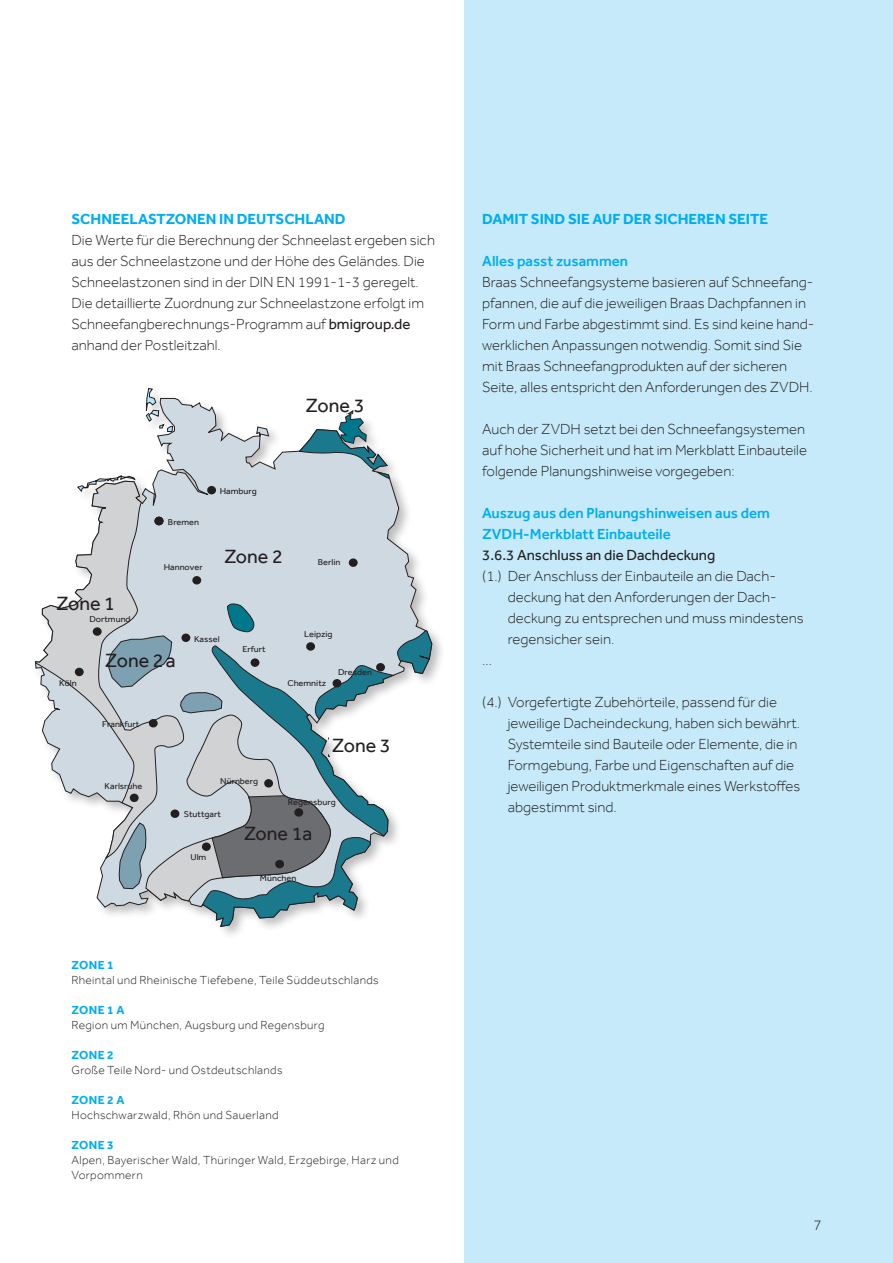
<style>
.page{position:relative;width:893px;height:1263px;background:#fff}
.page>*{position:absolute;margin:0;border:0;box-sizing:border-box;transform-origin:0 0}
.t1{font:19.65px "Effra";color:#231f20}
.t2{font:300 15px/21px "Effra";color:#231f20}
.t3{font:500 15px/21px "Effra";color:#00aeef}
.t4{font:700 15px "Effra";color:#00aeef}
.t5{font:15px "Effra";color:#231f20}
.t6{font:300 12px/15px "Effra";letter-spacing:.03em;color:#231f20}
.t7{font:700 12px "Effra";letter-spacing:.03em;color:#00aeef}
.t8{font:8.7px "Effra";color:#231f20;scale:1.05 1}
.s1{font-weight:400}
</style>
<div class="page">
<div style="left:464px;top:0;width:429px;height:1263px;background:#c6eafa"></div>
<svg style="left:96px;top:398px;width:275px;height:517px"></svg>
<svg style="left:200px;top:429px;width:232px;height:498px"></svg>
<svg style="left:35px;top:481px;width:151px;height:379px"></svg>
<div style="left:154px;top:517px;width:10px;height:8px;background:#353335;border-radius:50%"></div>
<svg style="left:146px;top:388px;width:27px;height:44px"></svg>
<svg style="left:77px;top:475px;width:59px;height:17px"></svg>
<div style="left:349px;top:558px;width:9px;height:9px;background:#231f20;border-radius:50%"></div>
<div style="left:75px;top:668px;width:9px;height:8px;background:#231f20;border-radius:50%"></div>
<div style="left:155px;top:517px;width:8px;height:8px;background:#231f20;border-radius:50%"></div>
<div style="left:93px;top:627px;width:9px;height:9px;background:#231f20;border-radius:50%"></div>
<div style="left:192px;top:576px;width:9px;height:8px;background:#231f20;border-radius:50%"></div>
<div style="left:207px;top:486px;width:9px;height:8px;background:#231f20;border-radius:50%"></div>
<svg style="left:108px;top:603px;width:287px;height:299px;background:#aebfc6"></svg>
<svg style="left:302px;top:398px;width:65px;height:46px"></svg>
<p class="t4" style="left:71px;top:210px;width:276px">SCHNEELASTZONEN IN DEUTSCHLAND</p>
<p class="t2" style="left:71px;top:230px;width:365px">Die Werte für die Berechnung der Schneelast ergeben sich aus der Schneelastzone und der Höhe des Geländes. Die Schneelastzonen sind in der DIN EN 1991-1-3 geregelt.<br>Die detaillierte Zuordnung zur Schneelastzone erfolgt im Schneefangberechnungs-Programm auf <span class="s1">bmigroup.de </span>anhand der Postleitzahl.</p>
<h1 class="t1" style="left:306px;top:393px;width:60px">Zone 3</h1>
<h1 class="t1" style="left:304px;top:396px;width:60px">Zone 3</h1>
<h1 class="t1" style="left:58px;top:588px;width:60px">Zone 1</h1>
<h1 class="t1" style="left:56px;top:591px;width:60px">Zone 1</h1>
<p class="t8" style="left:91px;top:611px;width:41px">Dortmund</p>
<p class="t8" style="left:89px;top:614px;width:41px">Dortmund</p>
<p class="t8" style="left:170px;top:514px;width:31px">Bremen</p>
<p class="t8" style="left:168px;top:517px;width:31px">Bremen</p>
<p class="t8" style="left:166px;top:559px;width:39px">Hannover</p>
<p class="t8" style="left:164px;top:562px;width:39px">Hannover</p>
<p class="t8" style="left:222px;top:483px;width:37px">Hamburg</p>
<p class="t8" style="left:220px;top:485px;width:37px">Hamburg</p>
<h1 class="t1" style="left:226px;top:542px;width:60px">Zone 2</h1>
<h1 class="t1" style="left:224px;top:544px;width:60px">Zone 2</h1>
<h1 class="t1" style="left:107px;top:646px;width:72px">Zone 2a</h1>
<h1 class="t1" style="left:105px;top:649px;width:72px">Zone 2a</h1>
<p class="t8" style="left:196px;top:631px;width:26px">Kassel</p>
<p class="t8" style="left:194px;top:634px;width:26px">Kassel</p>
<p class="t8" style="left:244px;top:641px;width:24px">Erfurt</p>
<p class="t8" style="left:242px;top:643px;width:24px">Erfurt</p>
<p class="t8" style="left:320px;top:554px;width:23px">Berlin</p>
<p class="t8" style="left:318px;top:557px;width:23px">Berlin</p>
<p class="t8" style="left:306px;top:626px;width:29px">Leipzig</p>
<p class="t8" style="left:304px;top:629px;width:29px">Leipzig</p>
<p class="t8" style="left:340px;top:664px;width:34px">Dresden</p>
<p class="t8" style="left:338px;top:666px;width:34px">Dresden</p>
<p class="t8" style="left:61px;top:675px;width:18px">Köln</p>
<p class="t8" style="left:59px;top:678px;width:18px">Köln</p>
<p class="t8" style="left:104px;top:716px;width:37px">Frankfurt</p>
<p class="t8" style="left:102px;top:719px;width:37px">Frankfurt</p>
<p class="t8" style="left:107px;top:778px;width:37px">Karlsruhe</p>
<p class="t8" style="left:105px;top:781px;width:37px">Karlsruhe</p>
<p class="t8" style="left:289px;top:675px;width:38px">Chemnitz</p>
<p class="t8" style="left:287px;top:678px;width:38px">Chemnitz</p>
<p class="t8" style="left:222px;top:773px;width:38px">Nürnberg</p>
<p class="t8" style="left:220px;top:776px;width:38px">Nürnberg</p>
<h1 class="t1" style="left:332px;top:734px;width:60px">Zone 3</h1>
<h1 class="t1" style="left:330px;top:737px;width:60px">Zone 3</h1>
<p class="t8" style="left:186px;top:806px;width:37px">Stuttgart</p>
<p class="t8" style="left:192px;top:848px;width:17px">Ulm</p>
<p class="t8" style="left:184px;top:809px;width:37px">Stuttgart</p>
<p class="t8" style="left:191px;top:851px;width:17px">Ulm</p>
<p class="t8" style="left:290px;top:794px;width:47px">Regensburg</p>
<p class="t8" style="left:288px;top:797px;width:47px">Regensburg</p>
<h1 class="t1" style="left:246px;top:819px;width:70px">Zone 1a</h1>
<h1 class="t1" style="left:244px;top:822px;width:70px">Zone 1a</h1>
<p class="t8" style="left:262px;top:870px;width:36px">München</p>
<p class="t8" style="left:260px;top:873px;width:36px">München</p>
<p class="t7" style="left:71px;top:957px;width:44px">ZONE 1</p>
<p class="t6" style="left:71px;top:972px;width:309px">Rheintal und Rheinische Tiefebene, Teile Süddeutschlands</p>
<p class="t7" style="left:71px;top:1002px;width:55px">ZONE 1 A</p>
<p class="t6" style="left:71px;top:1017px;width:254px">Region um München, Augsburg und Regensburg</p>
<p class="t7" style="left:71px;top:1047px;width:44px">ZONE 2</p>
<p class="t6" style="left:71px;top:1062px;width:213px">Große Teile Nord- und Ostdeutschlands</p>
<p class="t7" style="left:71px;top:1092px;width:55px">ZONE 2 A</p>
<p class="t6" style="left:71px;top:1107px;width:209px">Hochschwarzwald, Rhön und Sauerland</p>
<p class="t7" style="left:71px;top:1137px;width:44px">ZONE 3</p>
<p class="t6" style="left:71px;top:1152px;width:329px">Alpen, Bayerischer Wald, Thüringer Wald, Erzgebirge, Harz und<br>Vorpommern</p>
<p class="t4" style="left:482px;top:210px;width:288px">DAMIT SIND SIE AUF DER SICHEREN SEITE</p>
<p class="t3" style="left:482px;top:251px;width:147px">Alles passt zusammen</p>
<p class="t2" style="left:482px;top:272px;width:334px">Braas Schneefangsysteme basieren auf Schneefang&shy;pfannen, die auf die jeweiligen Braas Dachpfannen in Form und Farbe abgestimmt sind. Es sind keine hand&shy;werklichen Anpassungen notwendig. Somit sind Sie mit Braas Schneefangprodukten auf der sicheren Seite, alles entspricht den Anforderungen des ZVDH.</p>
<p class="t2" style="left:482px;top:419px;width:326px">Auch der ZVDH setzt bei den Schneefangsystemen auf hohe Sicherheit und hat im Merkblatt Einbauteile folgende Planungshinweise vorgegeben:</p>
<p class="t3" style="left:482px;top:503px;width:289px">Auszug aus den Planungshinweisen aus dem<br>ZVDH-Merkblatt Einbauteile</p>
<p class="t5" style="left:482px;top:546px;width:235px">3.6.3 Anschluss an die Dachdeckung</p>
<p class="t2" style="left:482px;top:566px;width:293px">(1.) Der Anschluss der Einbauteile an die Dach-</p>
<p class="t2" style="left:508px;top:587px;width:268px">deckung hat den Anforderungen der Dach-</p>
<p class="t2" style="left:508px;top:608px;width:297px">deckung zu entsprechen und muss mindestens</p>
<p class="t2" style="left:508px;top:629px;width:108px">regensicher sein.</p>
<p class="t2" style="left:482px;top:650px;width:11px">…</p>
<p class="t2" style="left:508px;top:692px;width:294px;text-indent:-26px">(4.) Vorgefertigte Zubehörteile, passend für die jeweilige Dacheindeckung, haben sich bewährt.<br>Systemteile sind Bauteile oder Elemente, die in Formgebung, Farbe und Eigenschaften auf die jeweiligen Produktmerkmale eines Werkstoffes abgestimmt sind.</p>
<p class="t2" style="left:813px;top:1215px;width:10px">7</p>
</div>
